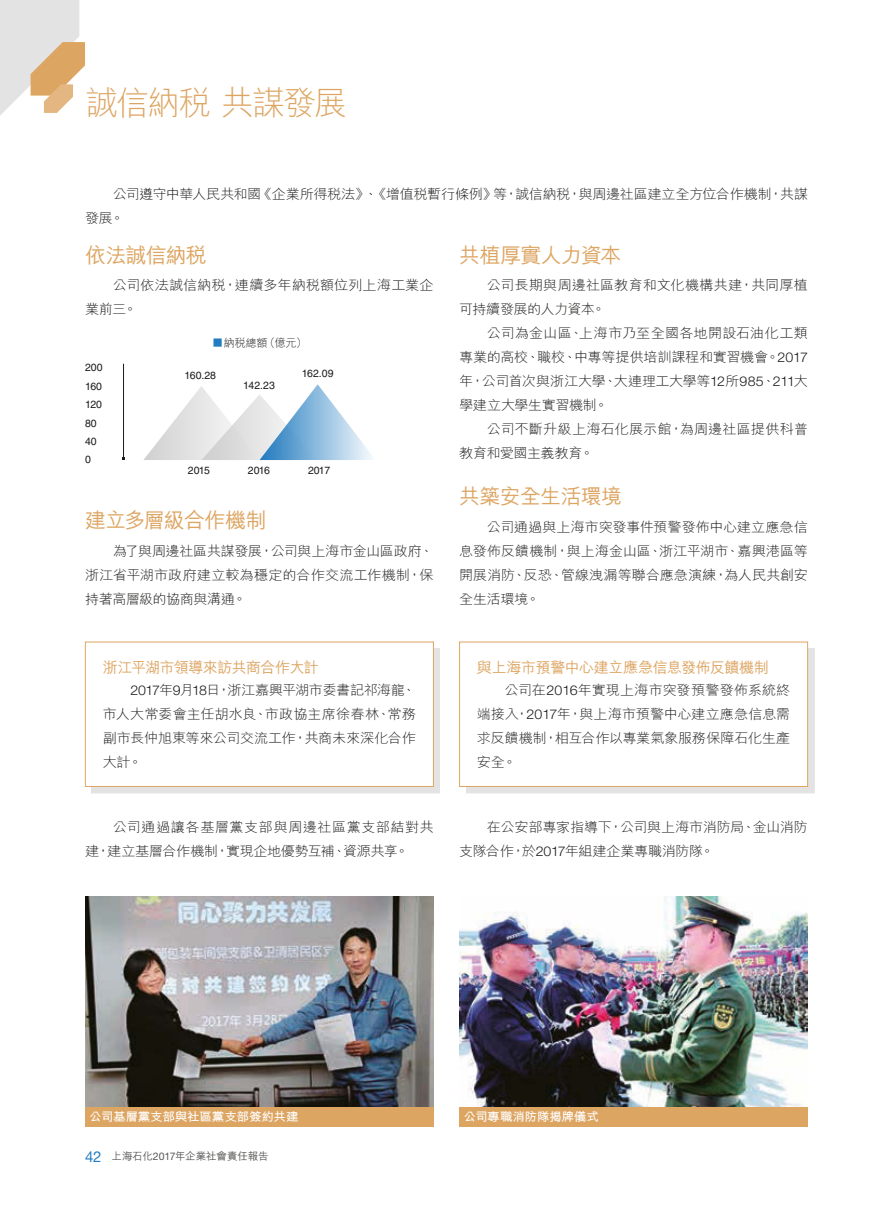
<style>
.page{position:relative;width:893px;height:1212px;background:#fff}
.page>*{position:absolute;margin:0;border:0;box-sizing:border-box;transform-origin:0 0}
.t1{font:300 33px "M Hei HK";letter-spacing:-.05em;color:#dda562}
.t2{font:500 21px "M Hei HK";letter-spacing:-.035em;color:#dda562}
.t3{font:500 15px "M Hei HK";letter-spacing:-.035em;color:#dda562}
.t4{font:300 13.5px/24px "M Hei HK";letter-spacing:-.015em;color:#1c1c1b;scale:1.05 1}
.t5{font:300 13.5px/24px "M Hei HK";letter-spacing:.01em;color:#1c1c1b;scale:1.05 1}
.t6{font:700 12px "M Hei HK";letter-spacing:-.02em;color:#fff;scale:1.05 1}
.t7{font:300 11.25px "M Hei HK";letter-spacing:-.025em;color:#1c1c1b}
.t8{font:10.5px/18.5px "Helvetica LT Std";color:#1c1c1b}
.t9{font:500 10.5px "M Hei HK";letter-spacing:-.02em;color:#575756}
.s1{font-family:"Helvetica Neue LT Std"}
.s2{color:#227cc1}
.s3{font-family:"Helvetica Neue LT Std";font-weight:400;font-size:15px;color:#227cc1}
.s4{font-family:"Helvetica Neue LT Std";font-weight:400}
</style>
<div class="page">
<svg style="left:0;top:0;width:85px;height:115px"></svg>
<div style="left:91px;top:648px;width:349px;height:145px;background:#e3e3e3"></div>
<div style="left:85px;top:642px;width:348px;height:144px;background:#fff"></div>
<div style="left:85px;top:642px;width:349px;height:145px;border:1px solid #dda562"></div>
<div style="left:466px;top:648px;width:348px;height:145px;background:#e3e3e3"></div>
<div style="left:460px;top:642px;width:348px;height:144px;background:#fff"></div>
<div style="left:459px;top:642px;width:349px;height:145px;border:1px solid #dda562"></div>
<div style="left:85px;top:1106px;width:349px;height:21px;background:#dda562"></div>
<div style="left:459px;top:1106px;width:349px;height:21px;background:#dda562"></div>
<img style="left:85px;top:896px;width:349px;height:210px">
<img style="left:459px;top:896px;width:349px;height:210px">
<hr style="left:123px;top:364px;width:1px;height:95px;background:#1c1c1b">
<svg style="left:144px;top:384px;width:228px;height:76px"></svg>
<h1 class="t1" style="left:85px;top:79px;width:264px">誠信納稅共謀發展</h1>
<p class="t4" style="left:85px;top:182px;width:690px;text-indent:28px">公司遵守中華人民共和國《企業所得稅法》、《增值稅暫行條例》等，誠信納稅，與周邊社區建立全方位合作機制，共謀發展。</p>
<h2 class="t2" style="left:85px;top:240px;width:123px">依法誠信納稅</h2>
<p class="t4" style="left:85px;top:273px;width:334px;text-indent:28px">公司依法誠信納稅，連續多年納稅額位列上海工業企業前三。</p>
<h2 class="t2" style="left:459px;top:240px;width:164px">共植厚實人力資本</h2>
<p class="t4" style="left:459px;top:273px;width:334px;text-indent:28px">公司長期與周邊社區教育和文化機構共建，共同厚植可持續發展的人力資本。</p>
<p class="t4" style="left:459px;top:321px;width:334px;text-align:justify;text-indent:28px">公司為金山區、上海市乃至全國各地開設石油化工類專業的高校、職校、中專等提供培訓課程和實習機會。<span class="s1">2017</span>年，公司首次與浙江大學、大連理工大學等<span class="s1">12</span>所<span class="s1">985</span>、<span class="s1">211</span>大學建立大學生實習機制。</p>
<p class="t4" style="left:459px;top:417px;width:334px;text-indent:28px">公司不斷升級上海石化展示館，為周邊社區提供科普教育和愛國主義教育。</p>
<h2 class="t2" style="left:459px;top:481px;width:165px">共築安全生活環境</h2>
<p class="t4" style="left:459px;top:514px;width:334px;text-align:justify;text-indent:28px">公司通過與上海市突發事件預警發佈中心建立應急信息發佈反饋機制，與上海金山區、浙江平湖市、嘉興港區等開展消防、反恐、管線洩漏等聯合應急演練，為人民共創安全生活環境。</p>
<p class="t7" style="left:212px;top:335px;width:96px"><span class="s2">■</span>納稅總額（億元）</p>
<p class="t8" style="left:85px;top:358px;width:19px">200<br>160<br>120<br>80<br>40<br>0</p>
<p class="t8" style="left:184px;top:366px;width:33px">160.28</p>
<p class="t8" style="left:302px;top:364px;width:33px">162.09</p>
<p class="t8" style="left:243px;top:376px;width:33px">142.23</p>
<p class="t8" style="left:188px;top:461px;width:24px">2015</p>
<p class="t8" style="left:248px;top:461px;width:24px">2016</p>
<p class="t8" style="left:308px;top:461px;width:24px">2017</p>
<h2 class="t2" style="left:85px;top:505px;width:183px">建立多層級合作機制</h2>
<p class="t4" style="left:85px;top:538px;width:334px;text-align:justify;text-indent:28px">為了與周邊社區共謀發展，公司與上海市金山區政府、浙江省平湖市政府建立較為穩定的合作交流工作機制，保持著高層級的協商與溝通。</p>
<p class="t3" style="left:103px;top:656px;width:218px">浙江平湖市領導來訪共商合作大計</p>
<p class="t4" style="left:103px;top:678px;width:300px;text-align:justify;text-indent:28px"><span class="s1">2017</span>年<span class="s1">9</span>月<span class="s1">18</span>日，浙江嘉興平湖市委書記祁海龍、市人大常委會主任胡水良、市政協主席徐春林、常務副市長仲旭東等來公司交流工作，共商未來深化合作大計。</p>
<p class="t3" style="left:477px;top:656px;width:293px">與上海市預警中心建立應急信息發佈反饋機制</p>
<p class="t4" style="left:477px;top:678px;width:300px;text-align:justify;text-indent:28px">公司在<span class="s1">2016</span>年實現上海市突發預警發佈系統終端接入，<span class="s1">2017</span>年，與上海市預警中心建立應急信息需求反饋機制，相互合作以專業氣象服務保障石化生產安全。</p>
<p class="t5" style="left:85px;top:815px;width:334px;text-indent:28px">公司通過讓各基層黨支部與周邊社區黨支部結對共建，建立基層合作機制，實現企地優勢互補、資源共享。</p>
<p class="t4" style="left:459px;top:815px;width:334px;text-indent:28px">在公安部專家指導下，公司與上海市消防局、金山消防支隊合作，於<span class="s1">2017</span>年組建企業專職消防隊。</p>
<p class="t6" style="left:89px;top:1108px;width:201px">公司基層黨支部與社區黨支部簽約共建</p>
<p class="t6" style="left:463px;top:1108px;width:131px">公司專職消防隊揭牌儀式</p>
<p class="t9" style="left:85px;top:1148px;width:185px"><span class="s3">42</span> 上海石化<span class="s4">2017</span>年企業社會責任報告</p>
</div>
